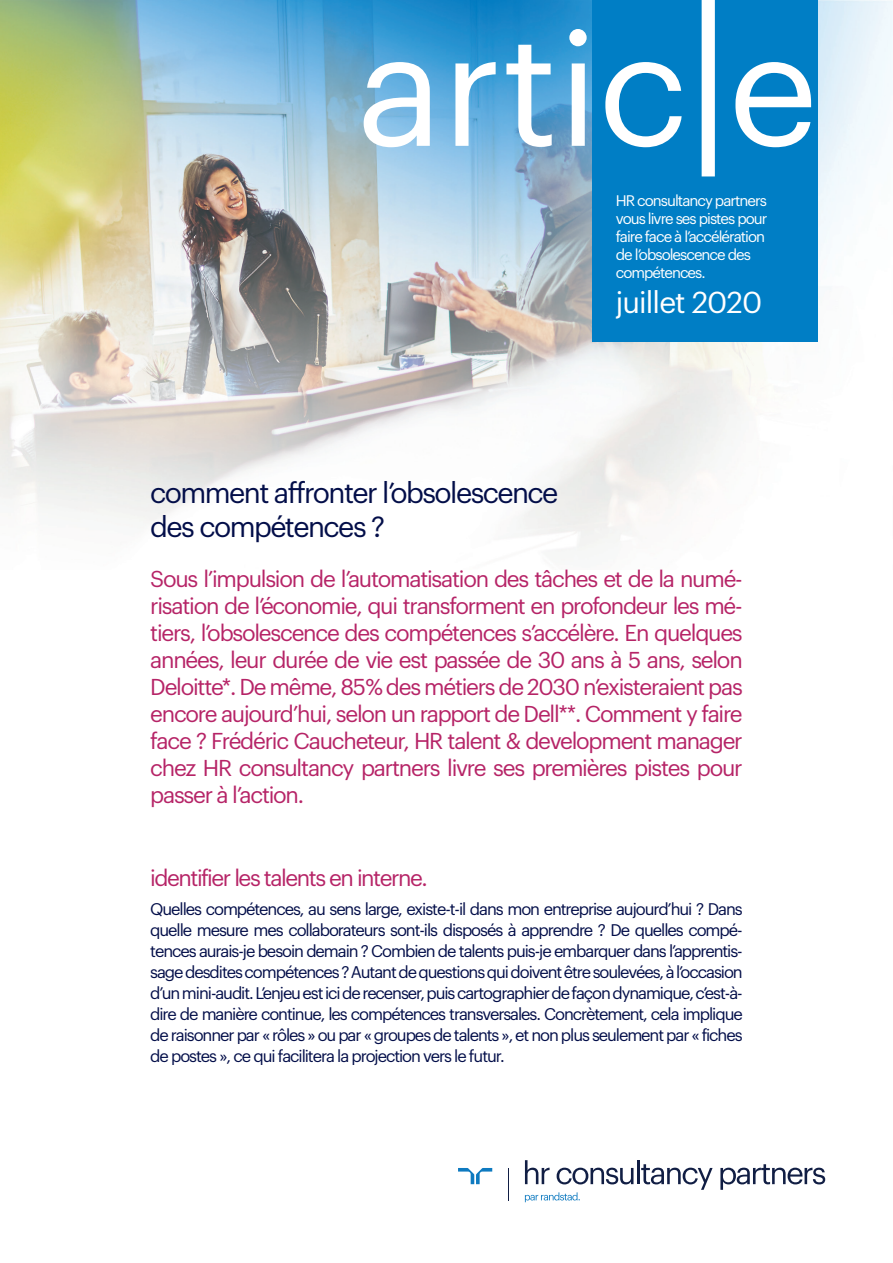
<style>
.page{position:relative;width:893px;height:1263px;background:#fff}
.page>*{position:absolute;margin:0;border:0;box-sizing:border-box;transform-origin:0 0}
.t1{font:29.7px "Graphik";letter-spacing:-.03em;color:#fff}
.t2{font:28.5px/34.5px "Graphik";letter-spacing:-.055em;color:#030e49}
.t3{font:22.5px/27px "Graphik";letter-spacing:-.055em;color:#b62467;text-align:justify}
.t4{font:16.5px/21px "Graphik";letter-spacing:-.065em;color:#030e49;text-align:justify}
.t5{font:15px/18px "Graphik";letter-spacing:-.065em;color:#fff}
</style>
<div class="page">
<img style="left:0;top:0;width:893px;height:552px">
<svg style="left:525px;top:1160px;width:25px;height:24px"></svg>
<svg style="left:557px;top:1168px;width:76px;height:16px"></svg>
<hr style="left:637px;top:1160px;width:2px;height:24px;background:#111e44">
<svg style="left:641px;top:1164px;width:72px;height:26px"></svg>
<svg style="left:720px;top:1164px;width:105px;height:26px"></svg>
<svg style="left:458px;top:1168px;width:34px;height:16px"></svg>
<hr style="left:508px;top:1168px;width:1px;height:32px;background:#111e44">
<svg style="left:525px;top:1192px;width:55px;height:10px"></svg>
<div style="left:592px;top:0;width:226px;height:341px;background:#007ec5"></div>
<svg style="left:364px;top:0;width:447px;height:176px"></svg>
<p class="t5" style="left:616px;top:190px;width:153px">HR consultancy partners vous livre ses pistes pour faire face à l’accélération de l’obsolescence des compétences.</p>
<h1 class="t1" style="left:616px;top:280px;width:148px">juillet 2020</h1>
<h2 class="t2" style="left:150px;top:473px;width:410px">comment affronter l’obsolescence des compétences ?</h2>
<p class="t3" style="left:150px;top:563px;width:594px">Sous l’impulsion de l’automatisation des tâches et de la numé&shy;risation de l’économie, qui transforment en profondeur les mé&shy;tiers, l’obsolescence des compétences s’accélère. En quelques années, leur durée de vie est passée de 30 ans à 5 ans, selon Deloitte*. De même, 85 % des métiers de 2030 n’existeraient pas encore aujourd’hui, selon un rapport de Dell**. Comment y faire face ? Frédéric Caucheteur, HR talent &amp; development manager chez HR consultancy partners livre ses premières pistes pour passer à l’action.</p>
<h3 class="t3" style="left:150px;top:862px;width:279px">identifier les talents en interne.</h3>
<p class="t4" style="left:150px;top:897px;width:594px">Quelles compétences, au sens large, existe-t-il dans mon entreprise aujourd’hui ? Dans quelle mesure mes collaborateurs sont-ils disposés à apprendre ? De quelles compé&shy;tences aurais-je besoin demain ? Combien de talents puis-je embarquer dans l’apprentis&shy;sage desdites compétences ? Autant de questions qui doivent être soulevées, à l’occasion d’un mini-audit. L’enjeu est ici de recenser, puis cartographier de façon dynamique, c’est-à&shy;dire de manière continue, les compétences transversales. Concrètement, cela implique de raisonner par « rôles » ou par « groupes de talents », et non plus seulement par « fiches de postes », ce qui facilitera la projection vers le futur.</p>
</div>
